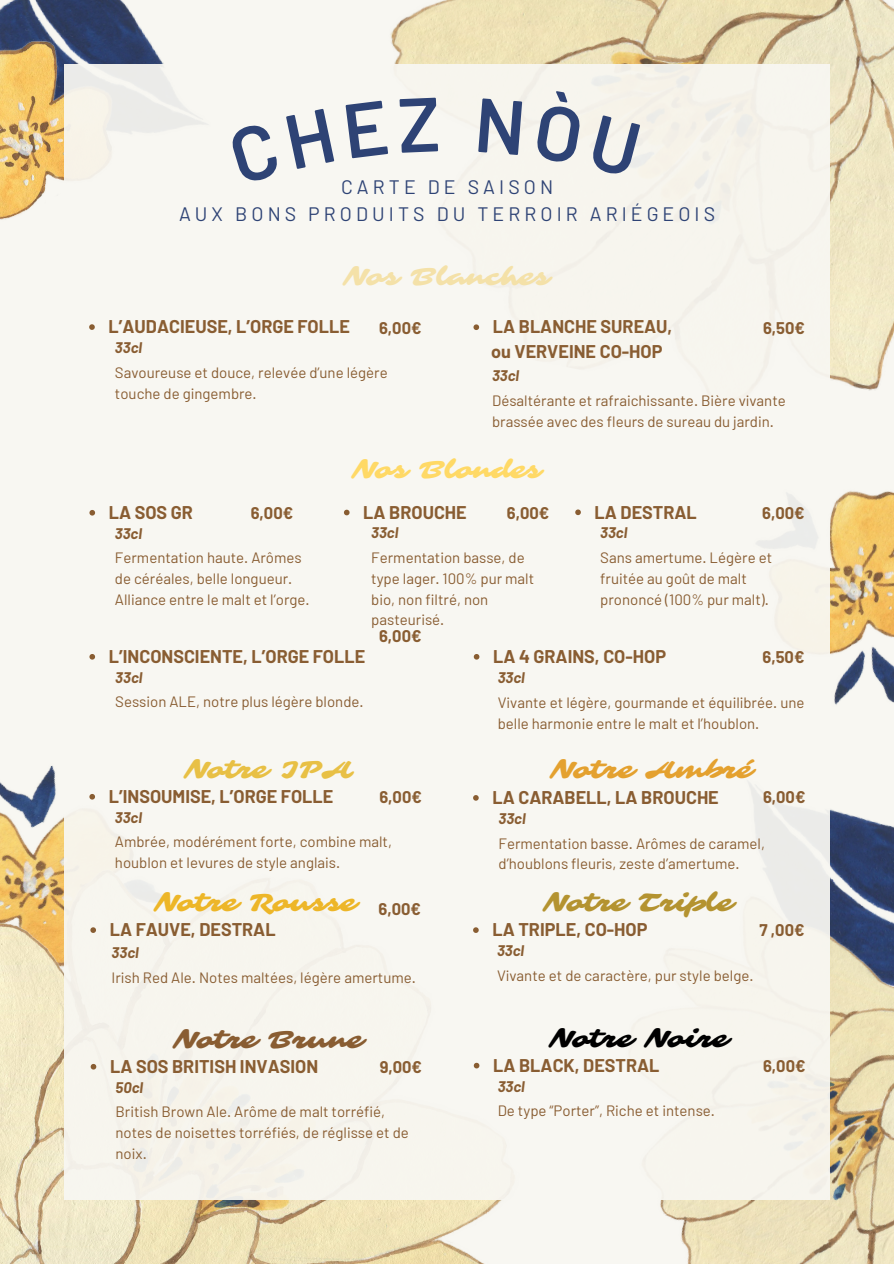
<style>
.page{position:relative;width:894px;height:1264px;background:#fff}
.page>*{position:absolute;margin:0;border:0;box-sizing:border-box;transform-origin:0 0}
.t1{font:25.5px "Sarina";color:#f4e1a8}
.t2{font:25.5px "Sarina";color:#b49330}
.t3{font:25.5px "Sarina";color:#edb628}
.t4{font:25.5px "Sarina";color:#ffd966}
.t5{font:25.5px "Sarina";color:#e4a12f}
.t6{font:25.5px "Sarina";color:#895d32}
.t7{font:25.5px "Sarina";color:#000}
.t8{font:25.5px "Sarina";color:#e8c045}
.t9{font:19.5px/27px "Barlow";letter-spacing:.21em;color:#2e4375;text-align:center}
.t10{font:700 18px "Barlow";color:#895d32}
.t11{font:700 16.5px "Barlow";color:#895d32}
.t12{font:15px/20.7px "Barlow";color:#895d32}
.t13{font:italic 700 15px "Barlow";color:#895d32}
</style>
<div class="page">
<div style="left:0;top:0;width:893px;height:1263px;background:#f8f7f2"></div>
<img style="left:0;top:765px;width:64px;height:100px">
<img style="left:0;top:865px;width:502px;height:398px">
<img style="left:390px;top:0;width:503px;height:391px">
<img style="left:829px;top:809px;width:64px;height:57px">
<img style="left:660px;top:866px;width:233px;height:397px">
<img style="left:829px;top:491px;width:64px;height:214px">
<img style="left:0;top:0;width:164px;height:64px">
<img style="left:0;top:39px;width:115px;height:181px">
<div style="left:64px;top:64px;width:765px;height:1135px;background:#f8f7f2"></div>
<svg style="left:89px;top:510px;width:6px;height:5px"></svg>
<svg style="left:575px;top:509px;width:5px;height:6px"></svg>
<svg style="left:344px;top:509px;width:5px;height:6px"></svg>
<svg style="left:89px;top:654px;width:6px;height:5px"></svg>
<svg style="left:473px;top:654px;width:6px;height:5px"></svg>
<svg style="left:89px;top:324px;width:6px;height:6px"></svg>
<svg style="left:473px;top:324px;width:6px;height:6px"></svg>
<svg style="left:89px;top:794px;width:6px;height:5px"></svg>
<svg style="left:473px;top:795px;width:5px;height:5px"></svg>
<svg style="left:91px;top:1063px;width:5px;height:6px"></svg>
<svg style="left:473px;top:1062px;width:6px;height:6px"></svg>
<svg style="left:473px;top:927px;width:5px;height:5px"></svg>
<svg style="left:90px;top:927px;width:6px;height:5px"></svg>
<svg style="left:487px;top:98px;width:35px;height:51px"></svg>
<svg style="left:534px;top:91px;width:106px;height:77px"></svg>
<p class="t9" style="left:179px;top:173px;width:537px">CARTE DE SAISON<br>AUX BONS PRODUITS DU TERROIR ARIÉGEOIS</p>
<p class="t1" style="left:343px;top:261px;width:209px">Nos Blanches</p>
<p class="t10" style="left:108px;top:315px;width:243px">L’AUDACIEUSE, L’ORGE FOLLE</p>
<h6 class="t11" style="left:379px;top:317px;width:44px">6,00€</h6>
<p class="t13" style="left:115px;top:338px;width:29px">33cl</p>
<p class="t12" style="left:115px;top:361px;width:274px">Savoureuse et douce, relevée d’une légère touche de gingembre.</p>
<p class="t10" style="left:492px;top:315px;width:181px">LA BLANCHE SUREAU,</p>
<p class="t10" style="left:491px;top:340px;width:173px">ou VERVEINE CO-HOP</p>
<h6 class="t11" style="left:762px;top:317px;width:43px">6,50€</h6>
<p class="t13" style="left:492px;top:366px;width:29px">33cl</p>
<p class="t12" style="left:492px;top:389px;width:295px">Désaltérante et rafraichissante. Bière vivante brassée avec des fleurs de sureau du jardin.</p>
<p class="t4" style="left:351px;top:454px;width:192px">Nos Blondes</p>
<p class="t10" style="left:594px;top:500px;width:104px">LA DESTRAL</p>
<p class="t11" style="left:762px;top:502px;width:44px">6,00€</p>
<h6 class="t13" style="left:600px;top:523px;width:29px">33cl</h6>
<p class="t12" style="left:600px;top:547px;width:173px">Sans amertume. Légère et fruitée au goût de malt prononcé (100% pur malt).</p>
<p class="t10" style="left:363px;top:500px;width:105px">LA BROUCHE</p>
<p class="t11" style="left:506px;top:502px;width:44px">6,00€</p>
<p class="t13" style="left:371px;top:523px;width:29px">33cl</p>
<p class="t12" style="left:371px;top:547px;width:164px">Fermentation basse, de type lager. 100% pur malt bio, non filtré, non pasteurisé.</p>
<h6 class="t10" style="left:109px;top:645px;width:258px">L’INCONSCIENTE, L’ORGE FOLLE</h6>
<p class="t10" style="left:109px;top:501px;width:86px">LA SOS GR</p>
<h4 class="t11" style="left:251px;top:502px;width:44px">6,00€</h4>
<h6 class="t13" style="left:115px;top:523px;width:29px">33cl</h6>
<p class="t12" style="left:115px;top:547px;width:196px">Fermentation haute. Arômes de céréales, belle longueur.<br>Alliance entre le malt et l’orge.</p>
<p class="t11" style="left:379px;top:625px;width:44px">6,00€</p>
<p class="t10" style="left:493px;top:645px;width:174px">LA 4 GRAINS, CO-HOP</p>
<p class="t11" style="left:762px;top:646px;width:43px">6,50€</p>
<h6 class="t13" style="left:497px;top:668px;width:29px">33cl</h6>
<p class="t12" style="left:497px;top:691px;width:308px">Vivante et légère, gourmande et équilibrée. une belle harmonie entre le malt et l’houblon.</p>
<p class="t13" style="left:115px;top:667px;width:29px">33cl</p>
<h6 class="t12" style="left:115px;top:691px;width:250px">Session ALE, notre plus légère blonde.</h6>
<p class="t8" style="left:184px;top:754px;width:171px">Notre IPA</p>
<h6 class="t10" style="left:109px;top:785px;width:226px">L’INSOUMISE, L’ORGE FOLLE</h6>
<p class="t11" style="left:379px;top:786px;width:44px">6,00€</p>
<p class="t13" style="left:115px;top:807px;width:29px">33cl</p>
<p class="t12" style="left:115px;top:831px;width:278px">Ambrée, modérément forte, combine malt, houblon et levures de style anglais.</p>
<p class="t3" style="left:154px;top:887px;width:205px">Notre Rousse</p>
<p class="t11" style="left:378px;top:898px;width:44px">6,00€</p>
<p class="t10" style="left:110px;top:918px;width:167px">LA FAUVE, DESTRAL</p>
<h6 class="t13" style="left:112px;top:943px;width:29px">33cl</h6>
<p class="t12" style="left:112px;top:966px;width:306px">Irish Red Ale. Notes maltées, légère amertume.</p>
<p class="t6" style="left:173px;top:1024px;width:192px">Notre Brune</p>
<p class="t10" style="left:110px;top:1054px;width:210px">LA SOS BRITISH INVASION</p>
<h6 class="t11" style="left:379px;top:1056px;width:44px">9,00€</h6>
<p class="t13" style="left:115px;top:1077px;width:29px">50cl</p>
<p class="t12" style="left:115px;top:1101px;width:295px">British Brown Ale. Arôme de malt torréfié, notes de noisettes torréfiés, de réglisse et de noix.</p>
<p class="t5" style="left:550px;top:754px;width:205px">Notre Ambré</p>
<h6 class="t10" style="left:492px;top:786px;width:228px">LA CARABELL, LA BROUCHE</h6>
<p class="t11" style="left:762px;top:786px;width:44px">6,00€</p>
<p class="t13" style="left:498px;top:808px;width:29px">33cl</p>
<p class="t12" style="left:498px;top:832px;width:268px">Fermentation basse. Arômes de caramel, d’houblons fleuris, zeste d’amertume.</p>
<p class="t2" style="left:543px;top:887px;width:192px">Notre Triple</p>
<p class="t10" style="left:492px;top:918px;width:156px">LA TRIPLE, CO-HOP</p>
<p class="t11" style="left:759px;top:920px;width:47px">7 ,00€</p>
<p class="t13" style="left:497px;top:941px;width:29px">33cl</p>
<p class="t12" style="left:497px;top:964px;width:258px">Vivante et de caractère, pur style belge.</p>
<p class="t7" style="left:549px;top:1023px;width:181px">Notre Noire</p>
<p class="t10" style="left:493px;top:1053px;width:168px">LA BLACK, DESTRAL</p>
<h6 class="t11" style="left:762px;top:1055px;width:44px">6,00€</h6>
<p class="t13" style="left:497px;top:1076px;width:29px">33cl</p>
<p class="t12" style="left:497px;top:1099px;width:219px">De type “Porter”, Riche et intense.</p>
</div>
